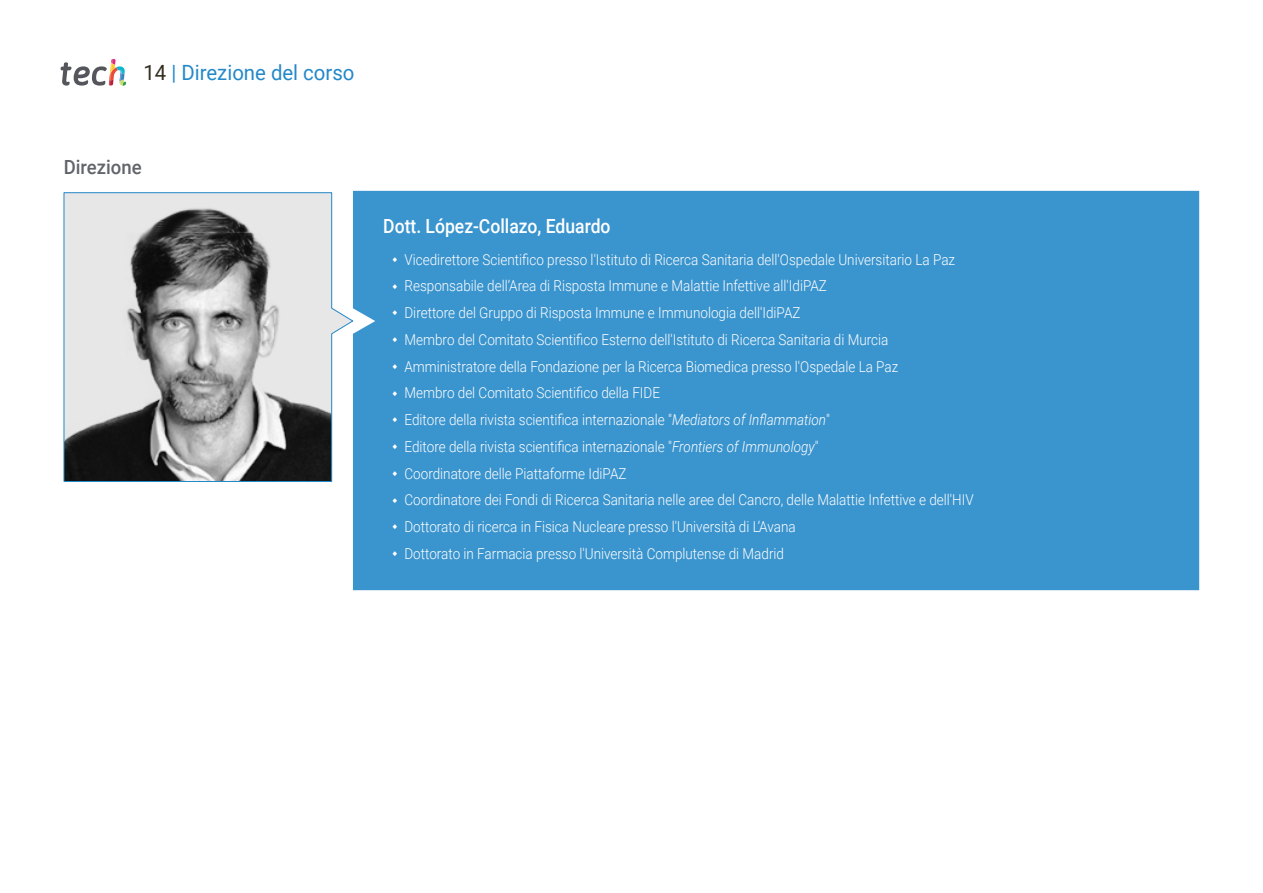
<style>
.page{position:relative;width:1263px;height:893px;background:#fff}
.page>*{position:absolute;margin:0;border:0;box-sizing:border-box;transform-origin:0 0}
.t1{font:21px "Roboto";color:#2488c9}
.t2{font:500 19.5px "Roboto";color:#fff;scale:.9 1}
.t3{font:500 19.5px "Roboto";color:#61646a;scale:.95 1}
.t4{font:300 15px/26.7px "Roboto";color:#fff;scale:.9 1}
.s1{color:#312e20}
.s2{font-style:italic}
</style>
<div class="page">
<div style="left:353px;top:191px;width:846px;height:399px;background:#3a94ce"></div>
<svg style="left:61px;top:59px;width:65px;height:27px"></svg>
<svg style="left:64px;top:192px;width:289px;height:290px;background:#aaabab"></svg>
<svg style="left:393px;top:257px;width:4px;height:5px"></svg>
<svg style="left:393px;top:284px;width:4px;height:5px"></svg>
<svg style="left:393px;top:310px;width:4px;height:5px"></svg>
<svg style="left:393px;top:337px;width:4px;height:5px"></svg>
<svg style="left:393px;top:364px;width:4px;height:5px"></svg>
<svg style="left:393px;top:391px;width:4px;height:5px"></svg>
<svg style="left:393px;top:417px;width:4px;height:5px"></svg>
<svg style="left:393px;top:444px;width:4px;height:5px"></svg>
<svg style="left:393px;top:471px;width:4px;height:5px"></svg>
<svg style="left:393px;top:498px;width:4px;height:5px"></svg>
<svg style="left:393px;top:524px;width:4px;height:5px"></svg>
<svg style="left:393px;top:551px;width:4px;height:5px"></svg>
<h1 class="t1" style="left:144px;top:57px;width:213px"><span class="s1">14</span> | Direzione del corso</h1>
<h2 class="t3" style="left:64px;top:153px;width:84px">Direzione</h2>
<h2 class="t2" style="left:383px;top:212px;width:254px">Dott. López-Collazo, Eduardo</h2>
<p class="t4" style="left:404px;top:245px;width:634px">Vicedirettore Scientifico presso l'Istituto di Ricerca Sanitaria dell'Ospedale Universitario La Paz Responsabile dell’Area di Risposta Immune e Malattie Infettive all'IdiPAZ<br>Direttore del Gruppo di Risposta Immune e Immunologia dell'IdiPAZ<br>Membro del Comitato Scientifico Esterno dell'Istituto di Ricerca Sanitaria di Murcia Amministratore della Fondazione per la Ricerca Biomedica presso l'Ospedale La Paz<br>Membro del Comitato Scientifico della FIDE<br>Editore della rivista scientifica internazionale "<span class="s2">Mediators of Inflammation</span>"<br>Editore della rivista scientifica internazionale "<span class="s2">Frontiers of Immunology</span>"<br>Coordinatore delle Piattaforme IdiPAZ<br>Coordinatore dei Fondi di Ricerca Sanitaria nelle aree del Cancro, delle Malattie Infettive e dell'HIV Dottorato di ricerca in Fisica Nucleare presso l'Università di L’Avana<br>Dottorato in Farmacia presso l'Università Complutense di Madrid</p>
</div>
